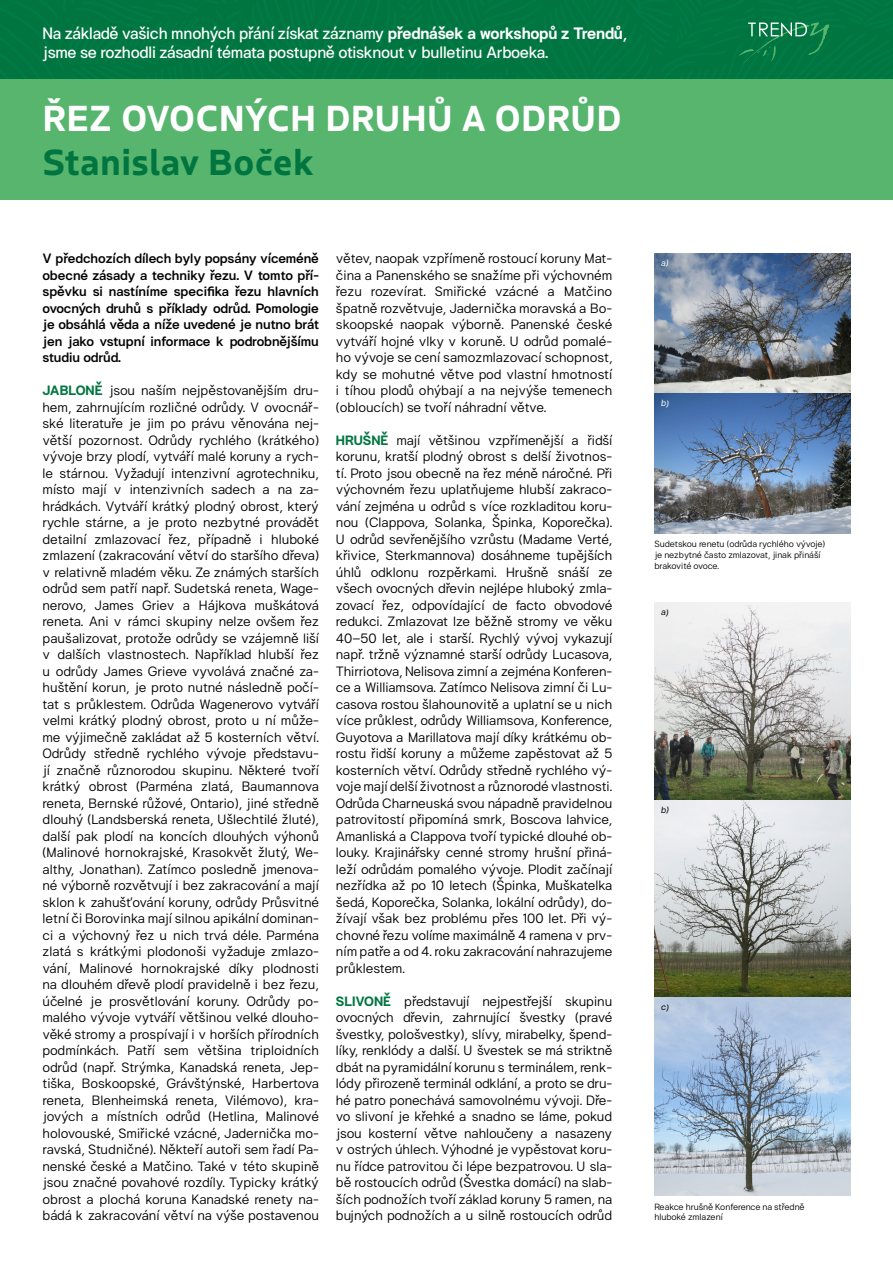
<style>
.page{position:relative;width:893px;height:1263px;background:#fff}
.page>*{position:absolute;margin:0;border:0;box-sizing:border-box;transform-origin:0 0}
.t1{font:700 36px "Boreal";color:#fff}
.t2{font:700 36px "Boreal";letter-spacing:-.005em;color:#007540}
.t3{font:500 16.5px/19.5px "Hergon Grotesk";letter-spacing:-.01em;color:#fff}
.t4{font:13.5px/16.5px "Hergon Grotesk";letter-spacing:-.01em;color:#000;text-align:justify}
.t5{font:600 13.5px/16.5px "Hergon Grotesk";letter-spacing:-.01em;color:#000;text-align:justify}
.t6{font:9px/10.8px "Hergon Grotesk";letter-spacing:-.005em;color:#000}
.t7{font:italic 9px "Hergon Grotesk";color:#000}
.t8{font:italic 9px "Hergon Grotesk";color:#fff}
.s1{font-weight:700}
.s2{font-weight:700;color:#007540}
</style>
<div class="page">
<div style="left:0;top:79px;width:893px;height:121px;background:#57b56e"></div>
<img style="left:654px;top:253px;width:196px;height:141px">
<img style="left:654px;top:603px;width:196px;height:197px">
<svg style="left:654px;top:800px;width:196px;height:198px;background:#aaada5"></svg>
<svg style="left:654px;top:998px;width:196px;height:198px;background:#a7bacf"></svg>
<img style="left:654px;top:394px;width:196px;height:140px">
<div style="left:0;top:0;width:893px;height:79px;background:#007540"></div>
<p class="t3" style="left:43px;top:23px;width:586px">Na základě vašich mnohých přání získat záznamy <span class="s1">přednášek a workshopů z Trendů</span>, jsme se rozhodli zásadní témata postupně otisknout v bulletinu Arboeka.</p>
<h1 class="t1" style="left:43px;top:90px;width:581px">ŘEZ OVOCNÝCH DRUHŮ A ODRŮD</h1>
<h1 class="t2" style="left:42px;top:133px;width:273px">Stanislav Boček</h1>
<p class="t5" style="left:43px;top:250px;width:278px">V předchozích dílech byly popsány víceméně obecné zásady a techniky řezu. V tomto pří&shy;spěvku si nastíníme specifika řezu hlavních ovocných druhů s příklady odrůd. Pomologie je obsáhlá věda a níže uvedené je nutno brát jen jako vstupní informace k podrobnějšímu studiu odrůd.</p>
<p class="t4" style="left:43px;top:382px;width:278px"><span class="s2">JABLONĚ</span> jsou naším nejpěstovanějším dru&shy;hem, zahrnujícím rozličné odrůdy. V ovocnář&shy;ské literatuře je jim po právu věnována nej&shy;větší pozornost. Odrůdy rychlého (krátkého) vývoje brzy plodí, vytváří malé koruny a rych&shy;le stárnou. Vyžadují intenzivní agrotechniku, místo mají v intenzivních sadech a na za&shy;hrádkách. Vytváří krátký plodný obrost, který rychle stárne, a je proto nezbytné provádět detailní zmlazovací řez, případně i hluboké zmlazení (zakracování větví do staršího dřeva) v relativně mladém věku. Ze známých starších odrůd sem patří např. Sudetská reneta, Wage&shy;nerovo, James Griev a Hájkova muškátová reneta. Ani v rámci skupiny nelze ovšem řez paušalizovat, protože odrůdy se vzájemně liší v dalších vlastnostech. Například hlubší řez u odrůdy James Grieve vyvolává značné za&shy;huštění korun, je proto nutné následně počí&shy;tat s průklestem. Odrůda Wagenerovo vytváří velmi krátký plodný obrost, proto u ní může&shy;me výjimečně zakládat až 5 kosterních větví.<br>Odrůdy středně rychlého vývoje představu&shy;jí značně různorodou skupinu. Některé tvoří krátký obrost (Parména zlatá, Baumannova reneta, Bernské růžové, Ontario), jiné středně dlouhý (Landsberská reneta, Ušlechtilé žluté), další pak plodí na koncích dlouhých výhonů (Malinové hornokrajské, Krasokvět žlutý, We&shy;althy, Jonathan). Zatímco posledně jmenova&shy;né výborně rozvětvují i bez zakracování a mají sklon k zahušťování koruny, odrůdy Průsvitné letní či Borovinka mají silnou apikální dominan&shy;ci a výchovný řez u nich trvá déle. Parména zlatá s krátkými plodonoši vyžaduje zmlazo&shy;vání, Malinové hornokrajské díky plodnosti na dlouhém dřevě plodí pravidelně i bez řezu, účelné je prosvětlování koruny. Odrůdy po&shy;malého vývoje vytváří většinou velké dlouho&shy;věké stromy a prospívají i v horších přírodních podmínkách. Patří sem většina triploidních odrůd (např. Strýmka, Kanadská reneta, Jep&shy;tiška, Boskoopské, Grávštýnské, Harbertova reneta, Blenheimská reneta, Vilémovo), kra&shy;jových a místních odrůd (Hetlina, Malinové holovouské, Smiřické vzácné, Jadernička mo&shy;ravská, Studničné). Někteří autoři sem řadí Pa&shy;nenské české a Matčino. Také v této skupině jsou značné povahové rozdíly. Typicky krátký obrost a plochá koruna Kanadské renety na&shy;bádá k zakracování větví na výše postavenou</p>
<p class="t4" style="left:336px;top:250px;width:278px">větev, naopak vzpřímeně rostoucí koruny Mat&shy;čina a Panenského se snažíme při výchovném řezu rozevírat. Smiřické vzácné a Matčino špatně rozvětvuje, Jadernička moravská a Bo&shy;skoopské naopak výborně. Panenské české vytváří hojné vlky v koruně. U odrůd pomalé&shy;ho vývoje se cení samozmlazovací schopnost, kdy se mohutné větve pod vlastní hmotností i tíhou plodů ohýbají a na nejvýše temenech (obloucích) se tvoří náhradní větve.</p>
<p class="t4" style="left:336px;top:432px;width:278px"><span class="s2">HRUŠNĚ</span> mají většinou vzpřímenější a řidší korunu, kratší plodný obrost s delší životnos&shy;tí. Proto jsou obecně na řez méně náročné. Při výchovném řezu uplatňujeme hlubší zakraco&shy;vání zejména u odrůd s více rozkladitou koru&shy;nou (Clappova, Solanka, Špinka, Koporečka).<br>U odrůd sevřenějšího vzrůstu (Madame Verté, křivice, Sterkmannova) dosáhneme tupějších úhlů odklonu rozpěrkami. Hrušně snáší ze všech ovocných dřevin nejlépe hluboký zmla&shy;zovací řez, odpovídající de facto obvodové redukci. Zmlazovat lze běžně stromy ve věku 40–50 let, ale i starší. Rychlý vývoj vykazují např. tržně významné starší odrůdy Lucasova, Thirriotova, Nelisova zimní a zejména Konferen&shy;ce a Williamsova. Zatímco Nelisova zimní či Lu&shy;casova rostou šlahounovitě a uplatní se u nich více průklest, odrůdy Williamsova, Konference, Guyotova a Marillatova mají díky krátkému ob&shy;rostu řidší koruny a můžeme zapěstovat až 5 kosterních větví. Odrůdy středně rychlého vý&shy;voje mají delší životnost a různorodé vlastnosti.<br>Odrůda Charneuská svou nápadně pravidelnou patrovitostí připomíná smrk, Boscova lahvice, Amanliská a Clappova tvoří typické dlouhé ob&shy;louky. Krajinářsky cenné stromy hrušní přiná&shy;leží odrůdám pomalého vývoje. Plodit začínají nezřídka až po 10 letech (Špinka, Muškatelka šedá, Koporečka, Solanka, lokální odrůdy), do&shy;žívají však bez problému přes 100 let. Při vý&shy;chovné řezu volíme maximálně 4 ramena v prv&shy;ním patře a od 4. roku zakracování nahrazujeme průklestem.</p>
<p class="t4" style="left:336px;top:993px;width:278px"><span class="s2">SLIVONĚ</span> představují nejpestřejší skupinu ovocných dřevin, zahrnující švestky (pravé švestky, pološvestky), slívy, mirabelky, špend&shy;líky, renklódy a další. U švestek se má striktně dbát na pyramidální korunu s terminálem, renk&shy;lódy přirozeně terminál odklání, a proto se dru&shy;hé patro ponechává samovolnému vývoji. Dře&shy;vo slivoní je křehké a snadno se láme, pokud jsou kosterní větve nahloučeny a nasazeny v ostrých úhlech. Výhodné je vypěstovat koru&shy;nu řídce patrovitou či lépe bezpatrovou. U sla&shy;bě rostoucích odrůd (Švestka domácí) na slab&shy;ších podnožích tvoří základ koruny 5 ramen, na bujných podnožích a u silně rostoucích odrůd</p>
<p class="t8" style="left:661px;top:257px;width:9px">a)</p>
<p class="t8" style="left:661px;top:398px;width:9px">b)</p>
<p class="t6" style="left:654px;top:539px;width:172px">Sudetskou renetu (odrůda rychlého vývoje) je nezbytné často zmlazovat, jinak přináší brakovité ovoce.</p>
<p class="t7" style="left:661px;top:606px;width:9px">a)</p>
<p class="t7" style="left:661px;top:804px;width:9px">b)</p>
<p class="t7" style="left:661px;top:1002px;width:9px">c)</p>
<p class="t6" style="left:654px;top:1201px;width:152px">Reakce hrušně Konference na středně hluboké zmlazení</p>
</div>
